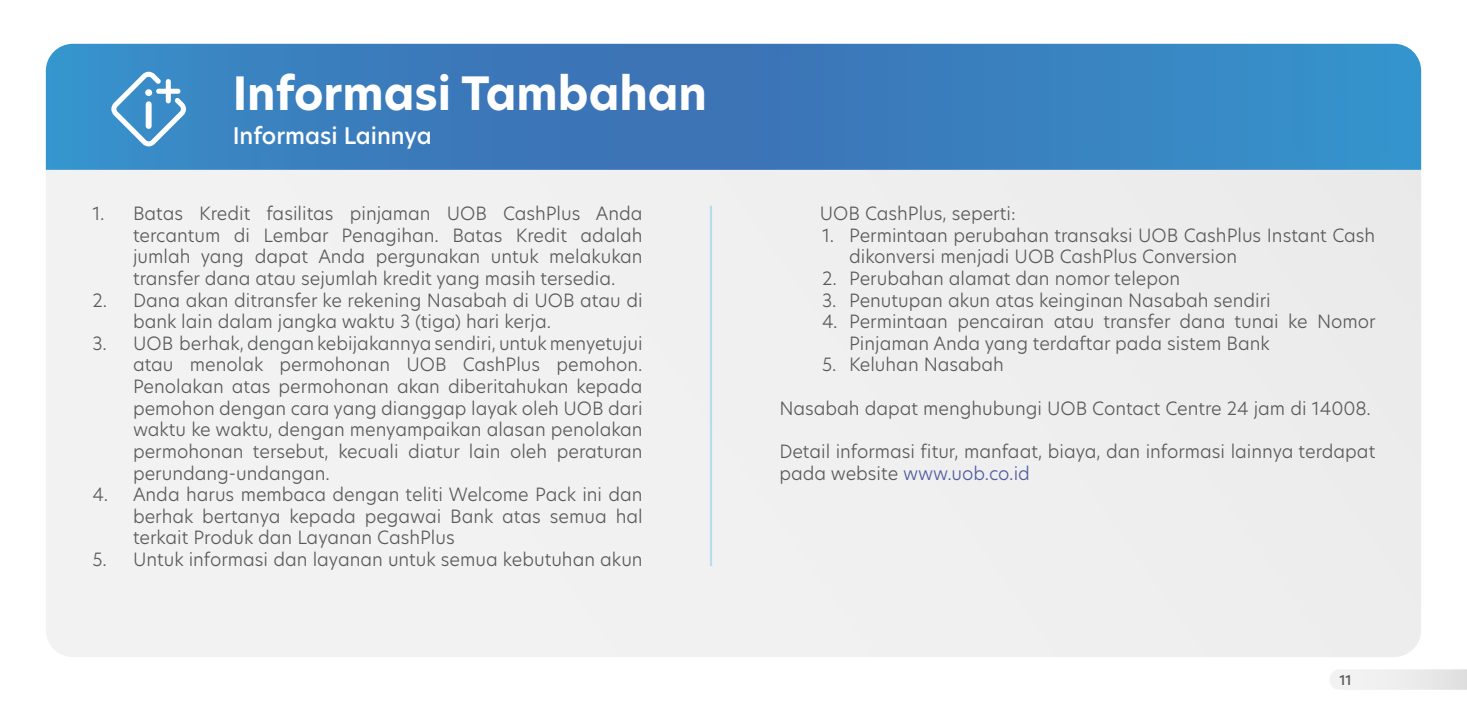
<style>
.page{position:relative;width:1467px;height:701px;background:#fff}
.page>*{position:absolute;margin:0;border:0;box-sizing:border-box;transform-origin:0 0}
.t1{font:700 45px "New Hero";color:#fff}
.t2{font:500 22.5px "New Hero";color:#fff}
.t3{font:300 18px/21.6px "New Hero";color:#58595b}
.t4{font:500 13.5px "New Hero";color:#58595b}
.s1{color:#4f5b9e}
</style>
<div class="page">
<svg style="left:1330px;top:669px;width:137px;height:20px"></svg>
<div style="left:46px;top:44px;width:1375px;height:612px;background:#f0f0f0;border-radius:27px"></div>
<hr style="left:710px;top:206px;width:2px;height:360px;background:#c4e9fb">
<svg style="left:46px;top:44px;width:1375px;height:126px;background:#3a81bf"></svg>
<svg style="left:111px;top:72px;width:75px;height:74px"></svg>
<div style="left:166px;top:79px;width:5px;height:24px;background:#fff;border-radius:3px"></div>
<div style="left:156px;top:89px;width:24px;height:5px;background:#fff;border-radius:3px"></div>
<h1 class="t1" style="left:233px;top:63px;width:476px">Informasi Tambahan</h1>
<p class="t2" style="left:233px;top:121px;width:201px">Informasi Lainnya</p>
<p class="t3" style="left:133px;top:202px;width:511px;text-align:justify;text-indent:-40px">1. Batas Kredit fasilitas pinjaman UOB CashPlus Anda tercantum di Lembar Penagihan. Batas Kredit adalah jumlah yang dapat Anda pergunakan untuk melakukan transfer dana atau sejumlah kredit yang masih tersedia.</p>
<p class="t3" style="left:133px;top:288px;width:511px;text-indent:-40px">2. Dana akan ditransfer ke rekening Nasabah di UOB atau di bank lain dalam jangka waktu 3 (tiga) hari kerja.</p>
<p class="t3" style="left:133px;top:332px;width:511px;text-align:justify;text-indent:-40px">3. UOB berhak, dengan kebijakannya sendiri, untuk menyetujui atau menolak permohonan UOB CashPlus pemohon.<br>Penolakan atas permohonan akan diberitahukan kepada pemohon dengan cara yang dianggap layak oleh UOB dari waktu ke waktu, dengan menyampaikan alasan penolakan permohonan tersebut, kecuali diatur lain oleh peraturan perundang-undangan.</p>
<p class="t3" style="left:133px;top:483px;width:511px;text-align:justify;text-indent:-40px">4. Anda harus membaca dengan teliti Welcome Pack ini dan berhak bertanya kepada pegawai Bank atas semua hal terkait Produk dan Layanan CashPlus</p>
<p class="t3" style="left:93px;top:548px;width:552px">5. Untuk informasi dan layanan untuk semua kebutuhan akun</p>
<p class="t3" style="left:820px;top:202px;width:197px">UOB CashPlus, seperti:</p>
<p class="t3" style="left:849px;top:224px;width:528px;text-indent:-27px">1. Permintaan perubahan transaksi UOB CashPlus Instant Cash dikonversi menjadi UOB CashPlus Conversion</p>
<p class="t3" style="left:822px;top:267px;width:360px">2. Perubahan alamat dan nomor telepon</p>
<p class="t3" style="left:822px;top:288px;width:450px">3. Penutupan akun atas keinginan Nasabah sendiri</p>
<p class="t3" style="left:849px;top:310px;width:528px;text-indent:-27px">4. Permintaan pencairan atau transfer dana tunai ke Nomor<br>Pinjaman Anda yang terdaftar pada sistem Bank</p>
<p class="t3" style="left:822px;top:353px;width:183px">5. Keluhan Nasabah</p>
<p class="t3" style="left:779px;top:396px;width:593px">Nasabah dapat menghubungi UOB Contact Centre 24 jam di 14008.</p>
<p class="t3" style="left:779px;top:440px;width:597px">Detail informasi fitur, manfaat, biaya, dan informasi lainnya terdapat pada website <span class="s1">www.uob.co.id</span></p>
<p class="t4" style="left:1339px;top:670px;width:14px">11</p>
</div>
